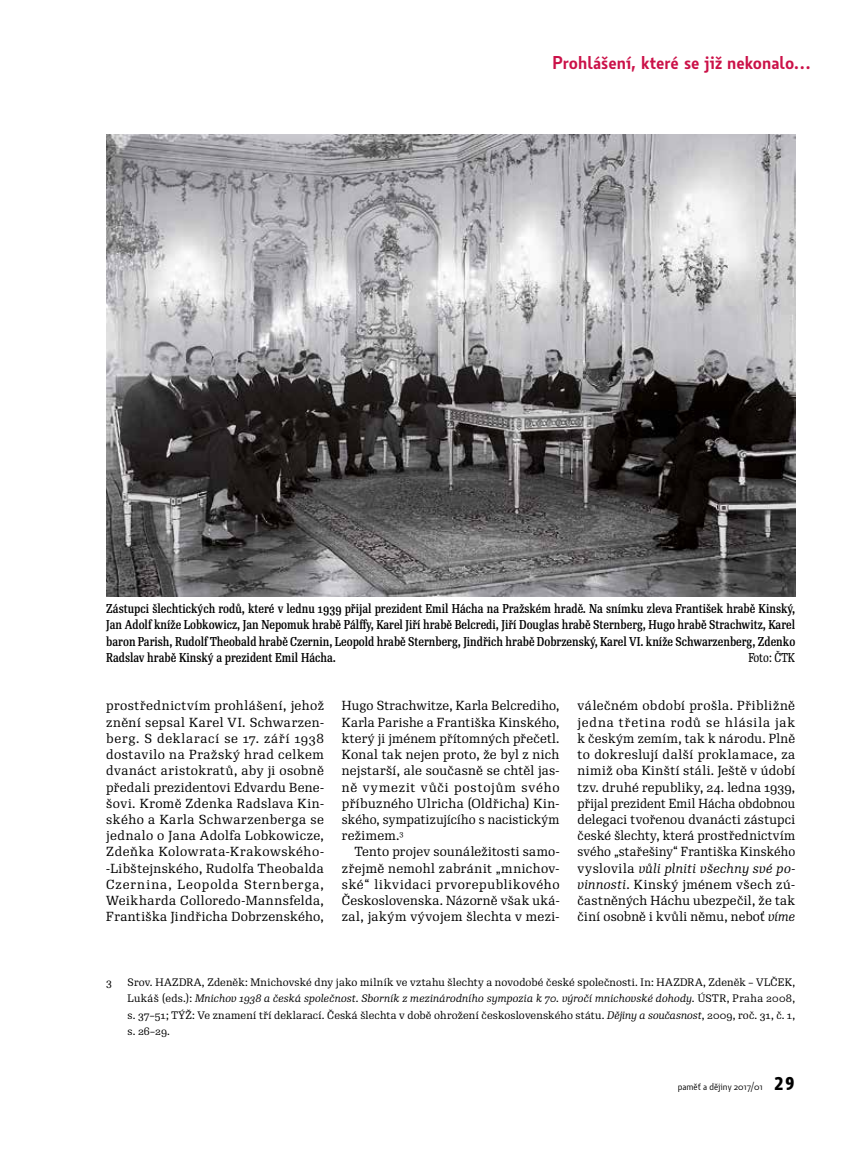
<style>
.page{position:relative;width:859px;height:1149px;background:#fff}
.page>*{position:absolute;margin:0;border:0;box-sizing:border-box;transform-origin:0 0}
.t1{font:600 18px "Botanika Std";color:#cb1148}
.t2{font:12.75px/16.2px "Re Public Std";letter-spacing:.02em;color:#000;text-align:justify}
.t3{font:500 12.45px/16.2px "Re Public Std Cond";color:#000;text-align:justify}
.t4{font:12.45px "Re Public Std Cond";color:#000}
.t5{font:10.5px/16.2px "Re Public Std";letter-spacing:.015em;color:#000;text-align:justify}
.t6{font:9.75px "Botanika Std";color:#000}
.s1{font-style:italic}
.s2{font-family:"Botanika Mono";font-weight:700;font-size:18px}
</style>
<div class="page">
<img style="left:106px;top:135px;width:689px;height:461px">
<h1 class="t1" style="left:552px;top:51px;width:259px">Prohlášení, které se již nekonalo…</h1>
<p class="t3" style="left:106px;top:600px;width:690px">Zástupci šlechtických rodů, které v lednu 1939 přijal prezident Emil Hácha na Pražském hradě. Na snímku zleva František hrabě Kinský, Jan Adolf kníže Lobkowicz, Jan Nepomuk hrabě Pálffy, Karel Jiří hrabě Belcredi, Jiří Douglas hrabě Sternberg, Hugo hrabě Strachwitz, Karel baron Parish, Rudolf Theobald hrabě Czernin, Leopold hrabě Sternberg, Jindřich hrabě Dobrzenský, Karel VI. kníže Schwarzenberg, Zdenko Radslav hrabě Kinský a prezident Emil Hácha.</p>
<p class="t4" style="left:748px;top:649px;width:48px">Foto: ČTK</p>
<p class="t2" style="left:106px;top:697px;width:219px">prostřednictvím prohlášení, jehož znění sepsal Karel VI. Schwarzen&shy;berg. S deklarací se 17. září 1938 dostavilo na Pražský hrad celkem dvanáct aristokratů, aby ji osobně předali prezidentovi Edvardu Bene&shy;šovi. Kromě Zdenka Radslava Kin&shy;ského a Karla Schwarzenberga se jednalo o Jana Adolfa Lobkowicze, Zdeňka Kolowrata-Krakowského--Libštejnského, Rudolfa Theobalda Czernina, Leopolda Sternberga, Weikharda Colloredo-Mannsfelda, Františka Jindřicha Dobrzenského,</p>
<p class="t2" style="left:342px;top:697px;width:219px">Hugo Strachwitze, Karla Belcrediho, Karla Parishe a Františka Kinského, který ji jménem přítomných přečetl.<br>Konal tak nejen proto, že byl z nich nejstarší, ale současně se chtěl jas&shy;ně vymezit vůči postojům svého příbuzného Ulricha (Oldřicha) Kin&shy;ského, sympatizujícího s nacistickým režimem.<sup>3</sup></p>
<p class="t2" style="left:342px;top:843px;width:219px;text-indent:13px">Tento projev sounáležitosti samo&shy;zřejmě nemohl zabránit „mnichov&shy;ské“ likvidaci prvorepublikového Československa. Názorně však uká&shy;zal, jakým vývojem šlechta v mezi-</p>
<p class="t2" style="left:578px;top:697px;width:219px">válečném období prošla. Přibližně jedna třetina rodů se hlásila jak k českým zemím, tak k národu. Plně to dokreslují další proklamace, za nimiž oba Kinští stáli. Ještě v údobí tzv. druhé republiky, 24. ledna 1939, přijal prezident Emil Hácha obdobnou delegaci tvořenou dvanácti zástupci české šlechty, která prostřednictvím svého „stařešiny“ Františka Kinského vyslovila <span class="s1">vůli plniti všechny své po&shy;vinnosti</span>. Kinský jménem všech zú&shy;častněných Háchu ubezpečil, že tak činí osobně i kvůli němu, neboť <span class="s1">víme</span></p>
<p class="t5" style="left:106px;top:974px;width:7px">3</p>
<p class="t5" style="left:128px;top:974px;width:669px">Srov. HAZDRA, Zdeněk: Mnichovské dny jako milník ve vztahu šlechty a novodobé české společnosti. In: HAZDRA, Zdeněk – VLČEK, Lukáš (eds.): <span class="s1">Mnichov 1938 a česká společnost. Sborník z mezinárodního sympozia k 70. výročí mnichovské dohody</span>. ÚSTR, Praha 2008, s. 37–51; TÝŽ: Ve znamení tří deklarací. Česká šlechta v době ohrožení československého státu. <span class="s1">Dějiny a současnost</span>, 2009, roč. 31, č. 1, s. 26–29.</p>
<p class="t6" style="left:678px;top:1080px;width:119px">paměť a dějiny 2017/01 <span class="s2">29</span></p>
</div>
